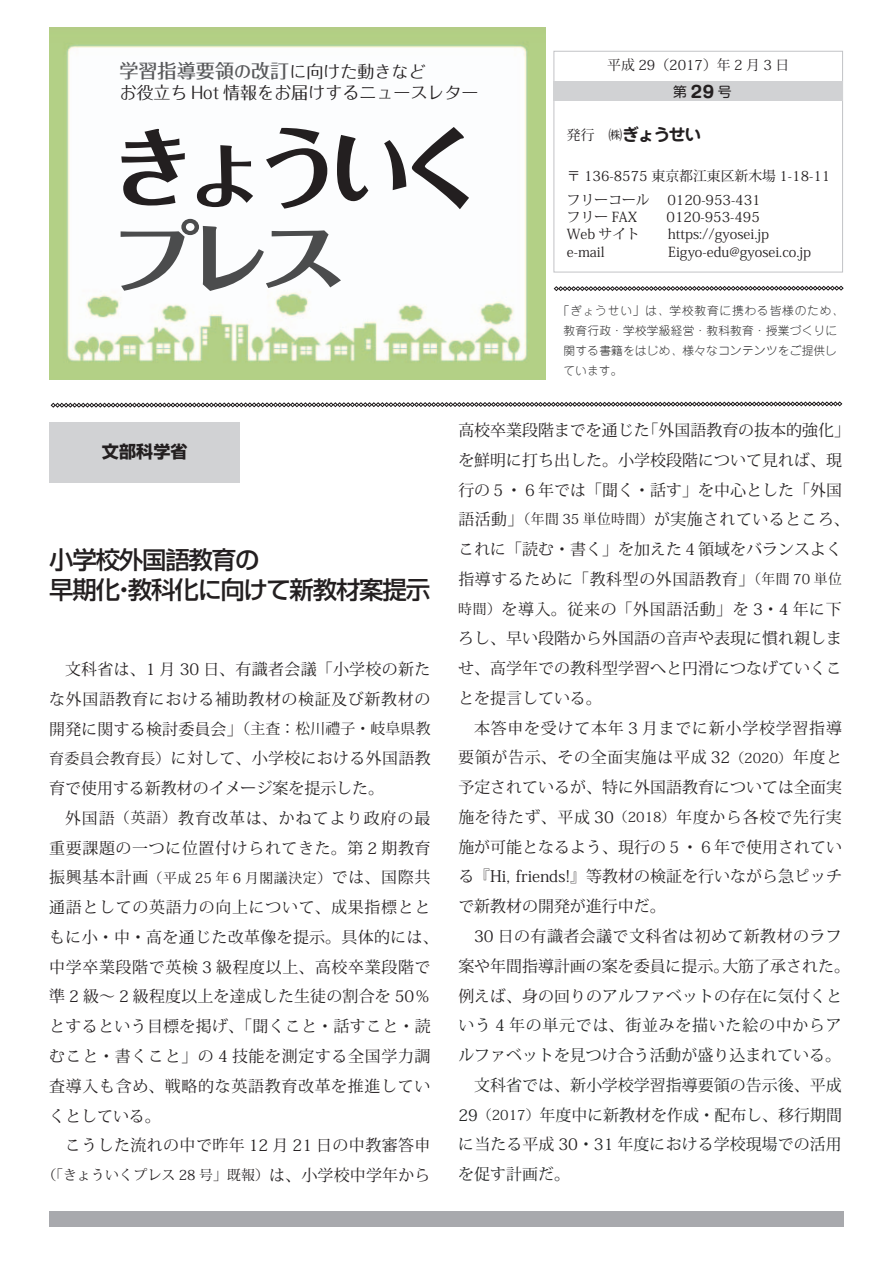
<style>
.page{position:relative;width:893px;height:1263px;background:#fff}
.page>*{position:absolute;margin:0;border:0;box-sizing:border-box;transform-origin:0 0}
.t1{font:700 87.15px "Folk";letter-spacing:-.17em;color:#231f20}
.t2{font:700 78.45px "Folk";color:#4b4c4d;scale:1.11 1}
.t3{font:500 24.45px/29.7px "G Shin Go";letter-spacing:-.05em;color:#231f20}
.t4{font:500 19.2px "Folk";color:#57585a}
.t5{font:16.95px "Folk";color:#231f20}
.t6{font:700 16.95px "G Jun 501";letter-spacing:-.085em;color:#231f20}
.t7{font:700 16.95px "G Shin Go";letter-spacing:.01em;color:#231f20}
.t8{font:15.9px/29.7px "Koz Min Pro";letter-spacing:.02em;color:#231f20}
.t9{font:15.9px/29.7px "Koz Min Pro";letter-spacing:.04em;color:#231f20;text-align:right}
.t10{font:15.9px "Koz Min Pro";letter-spacing:.005em;color:#212323}
.t11{font:15.9px/29.7px "Koz Min Pro";color:#231f20}
.t12{font:15.9px "Koz Min Pro";letter-spacing:.05em;color:#212323}
.t13{font:14.85px "Koz Min Pro";letter-spacing:.01em;color:#231f20}
.t14{font:13.8px/17.5px "Koz Min Pro";color:#231f20}
.t15{font:13.8px "Koz Min Pro";letter-spacing:.045em;color:#231f20}
.t16{font:13.8px "G Shin M Go";color:#231f20}
.t17{font:300 11.7px/20.2px "Jun 101";letter-spacing:.02em;color:#333334}
.s1{font-size:16.95px}
.s2{font-weight:400;font-size:16.95px;color:#231f20}
.s3{font-weight:700;font-size:15.9px}
.s4{font-family:"Koz Min Pro";font-weight:400;font-size:13.8px}
.s5{font-size:15.9px}
.s6{font-size:14.85px}
.s7{font-size:13.8px}
.s8{color:#231f20}
</style>
<div class="page">
<div style="left:554px;top:51px;width:289px;height:221px;border:1px solid #c2c3c6"></div>
<svg style="left:554px;top:286px;width:289px;height:5px"></svg>
<img style="left:50px;top:28px;width:496px;height:351px">
<div style="left:554px;top:81px;width:289px;height:19px;background:#d1d2d4"></div>
<div style="left:49px;top:1212px;width:794px;height:15px;background:#a8a9ad"></div>
<svg style="left:51px;top:401px;width:791px;height:7px"></svg>
<div style="left:50px;top:422px;width:190px;height:61px;background:#d1d2d4"></div>
<p class="t4" style="left:119px;top:58px;width:308px">学習指導要領<span class="s1">の</span>改訂<span class="s2">に向けた動きなど</span></p>
<p class="t5" style="left:119px;top:82px;width:361px">お役立ち Hot 情報をお届けするニュースレター</p>
<h1 class="t1" style="left:109px;top:109px;width:378px">きょういく</h1>
<h2 class="t2" style="left:111px;top:205px;width:214px">プレス</h2>
<p class="t14" style="left:607px;top:56px;width:183px">平成 29（2017）年 2 月 3 日</p>
<p class="t16" style="left:673px;top:83px;width:60px">第<span class="s3">29</span>号</p>
<p class="t6" style="left:567px;top:123px;width:136px"><span class="s4">発行　㈱</span>ぎょうせい</p>
<p class="t14" style="left:567px;top:163px;width:265px;line-height:24.2px">〒 136-8575 東京都江東区新木場 1-18-11フリーコール 　0120-953-431　</p>
<p class="t14" style="left:567px;top:208px;width:246px">フリー FAX 　 0120-953-495<br>Web サイト　　https://gyosei.jp<br>e-mail<span class="s5">　　　　</span>Eigyo-edu@gyosei.co.jp</p>
<p class="t17" style="left:564px;top:300px;width:281px;text-indent:-6px">「ぎょうせい」は、学校教育に携わる皆様のため、教育行政・学校学級経営・教科教育・授業づくりに関する書籍をはじめ、様々なコンテンツをご提供しています。</p>
<p class="t7" style="left:102px;top:440px;width:87px">文部科学省</p>
<h3 class="t3" style="left:49px;top:544px;width:382px">小学校外国語教育の<br>早期化・教科化に向けて新教材案提示</h3>
<p class="t9" style="left:49px;top:654px;width:383px">文科省は、1 月 30 日、有識者会議「小学校の新たな外国語教育における補助教材の検証及び新教材の</p>
<p class="t13" style="left:49px;top:718px;width:383px"><span class="s5">開発に関する検討委員会」</span>（主査：松川禮子・岐阜県教</p>
<p class="t11" style="left:49px;top:743px;width:383px"><span class="s6">育委員会教育長）</span>に対して、小学校における外国語教育で使用する新教材のイメージ案を提示した。</p>
<p class="t9" style="left:49px;top:803px;width:383px">外国語<span class="s6">（英語）</span>教育改革は、かねてより政府の最重要課題の一つに位置付けられてきた。第 2 期教育</p>
<p class="t15" style="left:49px;top:868px;width:383px"><span class="s5">振興基本計画</span>（平成 25 年 6 月閣議決定）<span class="s5">では、国際共</span></p>
<p class="t9" style="left:49px;top:892px;width:391px;text-align:left">通語としての英語力の向上について、成果指標とともに小・中・高を通じた改革像を提示。具体的には、中学卒業段階で英検 3 級程度以上、高校卒業段階で準 2 級～ 2 級程度以上を達成した生徒の割合を 50％とするという目標を掲げ、「聞くこと・話すこと・読むこと・書くこと」の 4 技能を測定する全国学力調査導入も含め、戦略的な英語教育改革を推進していくとしている。</p>
<p class="t8" style="left:65px;top:1130px;width:367px">こうした流れの中で昨年 12 月 21 日の中教審答申</p>
<p class="t14" style="left:42px;top:1166px;width:390px">（「きょういくプレス 28 号」既報）<span class="s5">は、小学校中学年から</span></p>
<p class="t8" style="left:458px;top:415px;width:393px">高校卒業段階までを通じた「外国語教育の抜本的強化」を鮮明に打ち出した。小学校段階について見れば、現行の５・６年では「聞く・話す」を中心とした「外国語活動」<span class="s7">（年間 35 単位時間）</span>が実施されているところ、これに「読む・書く」を加えた４領域をバランスよく指導するために「教科型の外国語教育」<span class="s7">（年間 70 単位時間）</span>を導入。従来の「外国語活動」を 3・4 年に下ろし、早い段階から外国語の音声や表現に慣れ親しませ、高学年での教科型学習へと円滑につなげていくことを提言している。</p>
<p class="t8" style="left:458px;top:712px;width:385px;text-align:justify;text-indent:16px">本答申を受けて本年 3 月までに新小学校学習指導要領が告示、その全面実施は平成 32<span class="s7">（2020）</span>年度と予定されているが、特に外国語教育については全面実施を待たず、平成 30<span class="s7">（2018）</span>年度から各校で先行実施が可能となるよう、現行の５・６年で使用されている『Hi, friends!』等教材の検証を行いながら急ピッチで新教材の開発が進行中だ。</p>
<p class="t8" style="left:474px;top:921px;width:369px">30 日の有識者会議で文科省は初めて新教材のラフ</p>
<p class="t11" style="left:458px;top:950px;width:393px">案や年間指導計画の案を委員に提示。大筋了承された。</p>
<p class="t10" style="left:458px;top:984px;width:385px"><span class="s8">例えば、身の回りの</span>アルファベットの存在に気付くと</p>
<p class="t12" style="left:458px;top:1014px;width:385px">いう 4 年の単元では、街並みを描いた絵の中からア</p>
<p class="t10" style="left:458px;top:1044px;width:384px">ルファベットを見つけ合う活動が盛り込まれている。</p>
<p class="t10" style="left:474px;top:1074px;width:369px">文科省では、新小学校学習指導要領の告示後、平成</p>
<p class="t10" style="left:458px;top:1103px;width:385px">29<span class="s7">（2017）</span>年度中に新教材を作成・配布し、移行期間</p>
<p class="t10" style="left:458px;top:1133px;width:385px">に当たる<span class="s8">平成 30</span>・31 年度における学校現場での活用</p>
<p class="t10" style="left:458px;top:1163px;width:113px">を促す計画だ。</p>
</div>
